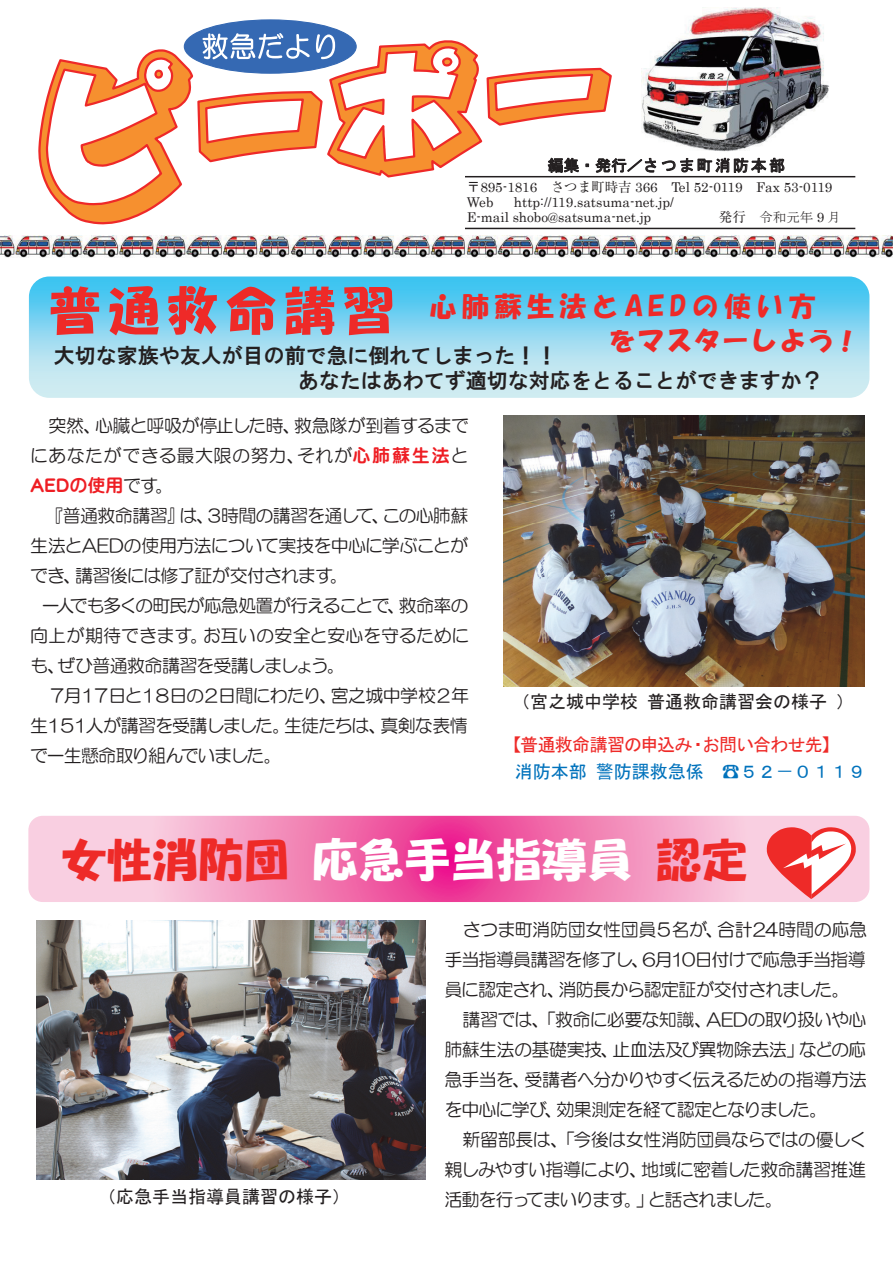
<style>
.page{position:relative;width:893px;height:1263px;background:#fff}
.page>*{position:absolute;margin:0;border:0;box-sizing:border-box;transform-origin:0 0}
.t1{font:45px "HG Soei Kakupoptai";letter-spacing:.015em;color:#ee2a28}
.t2{font:27px "HGS Soei Kakupoptai";letter-spacing:.2em;color:#ee2a28}
.t3{font:27px "HG Soei Kakupoptai";letter-spacing:.05em;color:#ee2a28}
.t4{font:21px/24px "HGS Gothic E";color:#231f20}
.t5{font:18px/30px "HG Maru Gothic MPRO";letter-spacing:-.045em;color:#231f20}
.t6{font:18px/30px "HG Maru Gothic MPRO";letter-spacing:-.015em;color:#231f20}
.t7{font:18px/27px "MS Gothic";letter-spacing:-.025em;color:#ee2a28}
.t8{font:18px "MS Gothic";color:#231f20}
.t9{font:700 18px "Iwa R Go Pro";letter-spacing:-.005em;color:#ee1d23}
.t10{font:15.9px "MS Gothic";letter-spacing:.135em;color:#231f20}
.t11{font:13.5px/15px "Century";color:#231f20}
.t12{font:13.5px "MS Mincho";color:#231f20}
.s1{font-family:"Ryumin Pr 6"}
.s2{font-family:"Century"}
.s3{font-family:"HG Soei Kakupoptai";font-size:51px}
.s4{font-family:"Iwa R Go Pro";font-weight:700;color:#ee1d23}
.s5{font-family:"HG Maru Gothic MPRO";font-weight:400;color:#231f20}
.s6{color:#0072bc}
.s7{font-family:"Koz Go Pro";color:#0072bc}
.s8{color:#fff}
</style>
<div class="page">
<hr style="left:465px;top:176px;width:390px;height:1px;background:#231f20">
<hr style="left:465px;top:228px;width:390px;height:1px;background:#231f20">
<svg style="left:662px;top:158px;width:122px;height:14px"></svg>
<img style="left:0;top:236px;width:893px;height:21px">
<img style="left:656px;top:8px;width:173px;height:144px">
<div style="left:184px;top:20px;width:172px;height:53px;background:#3569b3;border-radius:50%"></div>
<svg style="left:38px;top:33px;width:618px;height:192px"></svg>
<svg style="left:28px;top:816px;width:841px;height:86px;background:#f391bf"></svg>
<img style="left:29px;top:276px;width:840px;height:122px">
<img style="left:36px;top:921px;width:389px;height:258px">
<img style="left:503px;top:415px;width:361px;height:271px">
<svg style="left:767px;top:827px;width:89px;height:72px"></svg>
<p class="t10" style="left:548px;top:157px;width:239px">編集・発行／さつま町消防本部</p>
<p class="t11" style="left:467px;top:179px;width:367px"><span class="s1">〒</span>895-1816 <span class="s1">さつま町時吉</span> 366 Tel 52-0119 Fax 53-0119<br>Web</p>
<p class="t11" style="left:467px;top:194px;width:209px;text-indent:47px">http://119.satsuma-net.jp/<br>E-mail shobo@satsuma-net.jp</p>
<p class="t12" style="left:719px;top:211px;width:124px"><span class="s1">発行</span> 令和元年 <span class="s2">9</span> 月</p>
<h2 class="t2" style="left:50px;top:293px;width:768px"><span class="s3">普通救命講習</span> 心肺蘇生法とAEDの使い方</h2>
<h2 class="t3" style="left:609px;top:327px;width:252px">をマスターしよう！</h2>
<p class="t4" style="left:298px;top:344px;width:527px;text-indent:-244px">大切な家族や友人が目の前で急に倒れてしまった！！<br>あなたはあわてず適切な対応をとることができますか？</p>
<p class="t6" style="left:30px;top:410px;width:441px">　突然、心臓と呼吸が停止した時、救急隊が到着するまでにあなたができる最大限の努力、それが<span class="s4">心肺蘇生法</span>と</p>
<p class="t9" style="left:30px;top:472px;width:145px">AEDの使用<span class="s5">です。</span></p>
<p class="t5" style="left:30px;top:500px;width:440px;text-align:justify;text-indent:16px">『普通救命講習』は、3時間の講習を通して、この心肺蘇生法とAEDの使用方法について実技を中心に学ぶことができ、講習後には修了証が交付されます。</p>
<p class="t5" style="left:30px;top:590px;width:441px;text-indent:12px">一人でも多くの町民が応急処置が行えることで、救命率の向上が期待できます。お互いの安全と安心を守るためにも、ぜひ普通救命講習を受講しましょう。<br>　７月１７日と１８日の２日間にわたり、宮之城中学校２年生１５１人が講習を受講しました。生徒たちは、真剣な表情で一生懸命取り組んでいました。</p>
<p class="t8" style="left:512px;top:692px;width:343px">（宮之城中学校 普通救命講習会の様子 ）</p>
<p class="t7" style="left:515px;top:731px;width:352px;text-indent:-11px">【普通救命講習の申込み・お問い合わせ先】<br><span class="s6">消防本部 警防課救急係 ☎５２</span><span class="s7">－</span><span class="s6">０１１９</span></p>
<h1 class="t1" style="left:61px;top:837px;width:687px">女性消防団<span class="s8">応急手当指導員</span>認定</h1>
<p class="t8" style="left:98px;top:1187px;width:254px">（応急手当指導員講習の様子）</p>
<p class="t5" style="left:444px;top:914px;width:425px">　さつま町消防団女性団員５名が、合計24時間の応急手当指導員講習を修了し、6月10日付けで応急手当指導員に認定され、消防長から認定証が交付されました。　講習では、「救命に必要な知識、AEDの取り扱いや心肺蘇生法の基礎実技、止血法及び異物除去法」などの応急手当を、受講者へ分かりやすく伝えるための指導方法を中心に学び、効果測定を経て認定となりました。<br>　新留部長は、「今後は女性消防団員ならではの優しく親しみやすい指導により、地域に密着した救命講習推進活動を行ってまいります。」と話されました。</p>
</div>
